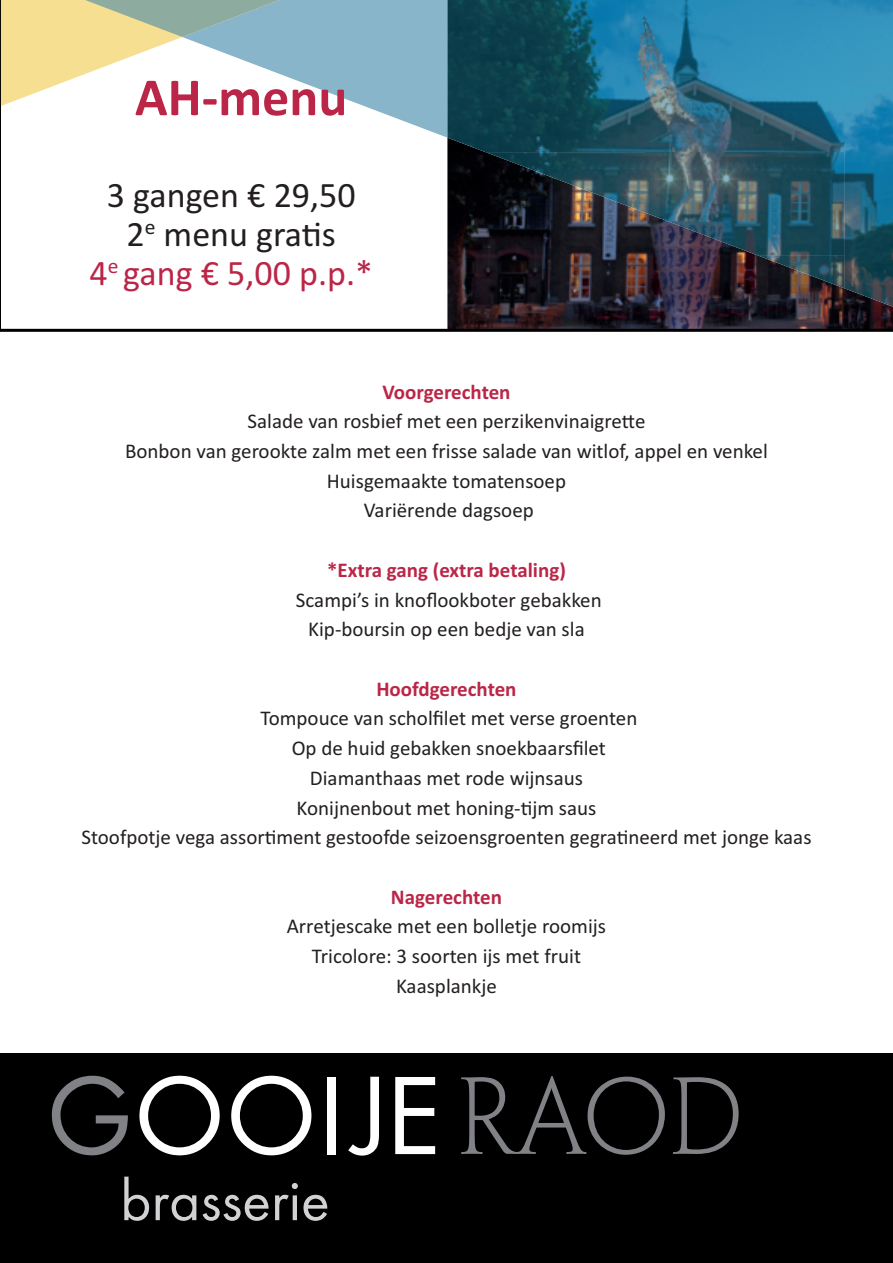
<style>
.page{position:relative;width:893px;height:1263px;background:#fff}
.page>*{position:absolute;margin:0;border:0;box-sizing:border-box;transform-origin:0 0}
.t1{font:700 54px "Calibri";color:#bb2648}
.t2{font:36px/39px "Calibri";color:#231f20;text-align:center}
.t3{font:21px/29.7px "Calibri";color:#231f20;text-align:center}
.t4{font:700 21px "Calibri";color:#bb2648}
.s1{color:#bb2648}
</style>
<div class="page">
<img style="left:447px;top:152px;width:446px;height:177px">
<img style="left:447px;top:0;width:397px;height:152px">
<img style="left:844px;top:0;width:49px;height:307px">
<img style="left:486px;top:152px;width:359px;height:52px">
<img style="left:622px;top:204px;width:223px;height:52px">
<img style="left:758px;top:255px;width:87px;height:33px">
<svg style="left:0;top:0;width:447px;height:329px"></svg>
<svg style="left:0;top:1053px;width:893px;height:210px"></svg>
<div style="left:43px;top:142px;width:357px;height:151px;background:#fff"></div>
<hr style="left:0;top:329px;width:893px;height:3px;background:#000">
<h1 class="t1" style="left:135px;top:65px;width:214px">AH-menu</h1>
<h2 class="t2" style="left:89px;top:175px;width:285px">3 gangen € 29,50<br>2<sup>e</sup> menu gratis<br><span class="s1">4</span><sup>e</sup> <span class="s1">gang € 5,00 p.p.*</span></h2>
<p class="t4" style="left:382px;top:379px;width:130px">Voorgerechten</p>
<p class="t3" style="left:125px;top:406px;width:644px">Salade van rosbief met een perzikenvinaigrette<br>Bonbon van gerookte zalm met een frisse salade van witlof, appel en venkel Huisgemaakte tomatensoep<br>Variërende dagsoep</p>
<p class="t4" style="left:327px;top:557px;width:240px">*Extra gang (extra betaling)</p>
<p class="t3" style="left:296px;top:584px;width:307px">Scampi’s in knoflookboter gebakken<br>Kip-boursin op een bedje van sla</p>
<p class="t4" style="left:376px;top:676px;width:142px">Hoofdgerechten</p>
<p class="t3" style="left:81px;top:703px;width:732px">Tompouce van scholfilet met verse groenten<br>Op de huid gebakken snoekbaarsfilet<br>Diamanthaas met rode wijnsaus<br>Konijnenbout met honing-tijm saus<br>Stoofpotje vega assortiment gestoofde seizoensgroenten gegratineerd met jonge kaas</p>
<p class="t4" style="left:391px;top:884px;width:113px">Nagerechten</p>
<p class="t3" style="left:287px;top:911px;width:321px">Arretjescake met een bolletje roomijs<br>Tricolore: 3 soorten ijs met fruit<br>Kaasplankje</p>
</div>
